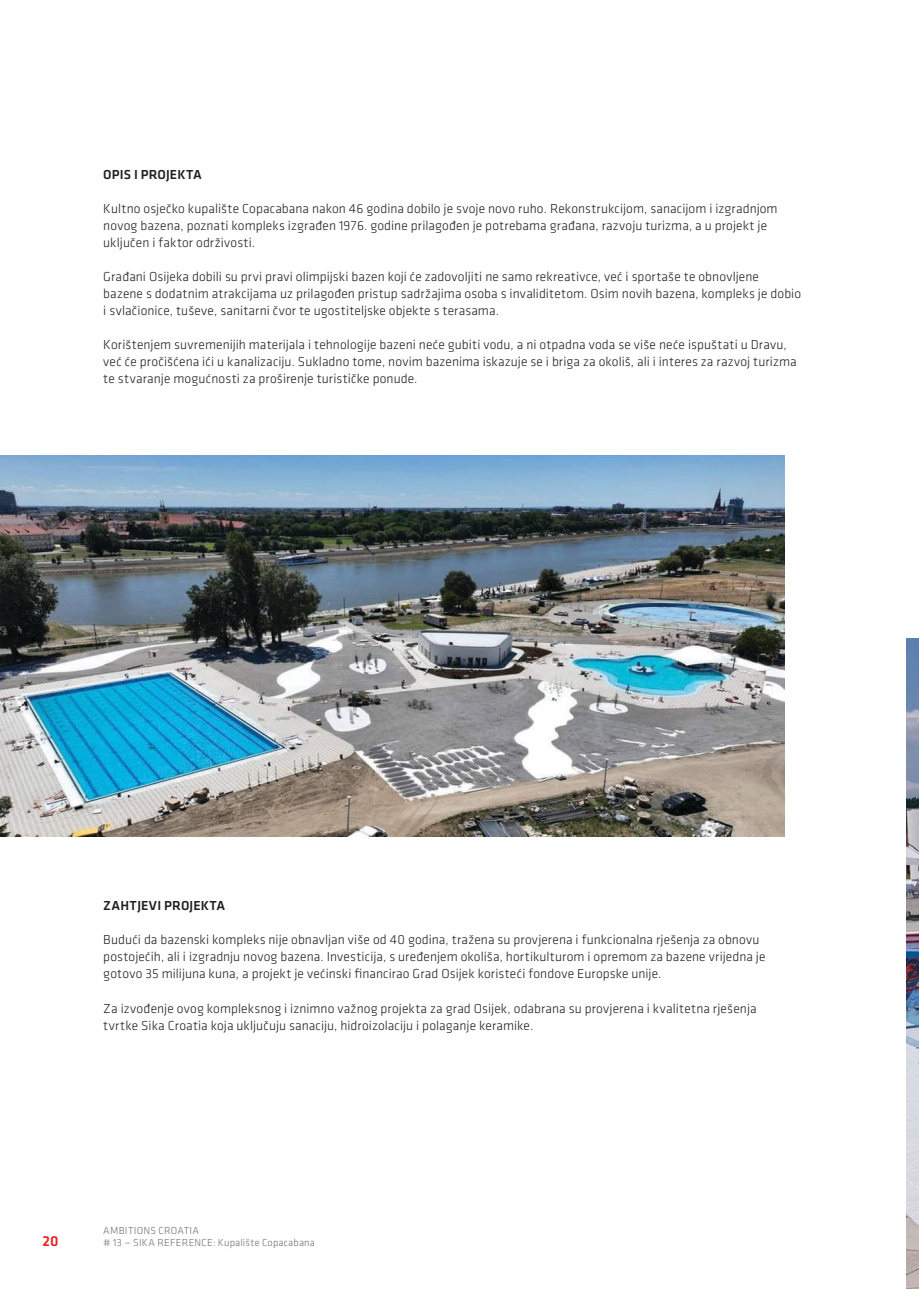
<style>
.page{position:relative;width:919px;height:1289px;background:#fff}
.page>*{position:absolute;margin:0;border:0;box-sizing:border-box;transform-origin:0 0}
.t1{font:500 15px "Klavika";color:#ed1c24}
.SI_Copy_Magazine_A4{font:300 13.5px/17px "Klavika";letter-spacing:.005em;color:#231f20}
.SI_Copy_Magazine_A4-2{font:500 13.5px "Klavika";letter-spacing:.01em;color:#231f20}
.Angaben{font:300 10.5px "Klavika";letter-spacing:.025em;color:#6d6f71}
</style>
<div class="page">
<img style="left:906px;top:639px;width:12px;height:649px">
<img style="left:0;top:455px;width:784px;height:381px">
<p class="SI_Copy_Magazine_A4-2" style="left:103px;top:165px;width:100px">OPIS I PROJEKTA</p>
<p class="SI_Copy_Magazine_A4" style="left:103px;top:200px;width:675px">Kultno osječko kupalište Copacabana nakon 46 godina dobilo je svoje novo ruho. Rekonstrukcijom, sanacijom i izgradnjom</p>
<p class="SI_Copy_Magazine_A4" style="left:103px;top:217px;width:665px">novog bazena, poznati kompleks izgrađen 1976. godine prilagođen je potrebama građana, razvoju turizma, a u projekt je uključen i faktor održivosti.</p>
<p class="SI_Copy_Magazine_A4" style="left:103px;top:268px;width:657px">Građani Osijeka dobili su prvi pravi olimpijski bazen koji će zadovoljiti ne samo rekreativce, već i sportaše te obnovljene</p>
<p class="SI_Copy_Magazine_A4" style="left:103px;top:285px;width:699px">bazene s dodatnim atrakcijama uz prilagođen pristup sadržajima osoba s invaliditetom. Osim novih bazena, kompleks je dobio</p>
<p class="SI_Copy_Magazine_A4" style="left:103px;top:302px;width:397px">i svlačionice, tuševe, sanitarni čvor te ugostiteljske objekte s terasama.</p>
<p class="SI_Copy_Magazine_A4" style="left:103px;top:336px;width:685px">Korištenjem suvremenijih materijala i tehnologije bazeni neće gubiti vodu, a ni otpadna voda se više neće ispuštati u Dravu,</p>
<p class="SI_Copy_Magazine_A4" style="left:103px;top:353px;width:694px">već će pročišćena ići u kanalizaciju. Sukladno tome, novim bazenima iskazuje se i briga za okoliš, ali i interes za razvoj turizma</p>
<p class="SI_Copy_Magazine_A4" style="left:103px;top:370px;width:316px">te stvaranje mogućnosti za proširenje turističke ponude.</p>
<p class="SI_Copy_Magazine_A4-2" style="left:103px;top:896px;width:123px">ZAHTJEVI PROJEKTA</p>
<p class="SI_Copy_Magazine_A4" style="left:103px;top:931px;width:663px">Budući da bazenski kompleks nije obnavljan više od 40 godina, tražena su provjerena i funkcionalna rješenja za obnovu postojećih, ali i izgradnju novog bazena. Investicija, s uređenjem okoliša, hortikulturom i opremom za bazene vrijedna je gotovo 35 milijuna kuna, a projekt je većinski financirao Grad Osijek koristeći fondove Europske unije.</p>
<p class="SI_Copy_Magazine_A4" style="left:103px;top:999px;width:654px">Za izvođenje ovog kompleksnog i iznimno važnog projekta za grad Osijek, odabrana su provjerena i kvalitetna rješenja tvrtke Sika Croatia koja uključuju sanaciju, hidroizolaciju i polaganje keramike.</p>
<p class="t1" style="left:43px;top:1231px;width:18px">20</p>
<p class="Angaben" style="left:103px;top:1223px;width:97px">AMBITIONS CROATIA</p>
<p class="Angaben" style="left:103px;top:1236px;width:213px"># 13 — SIKA REFERENCE: Kupalište Copacabana</p>
</div>
